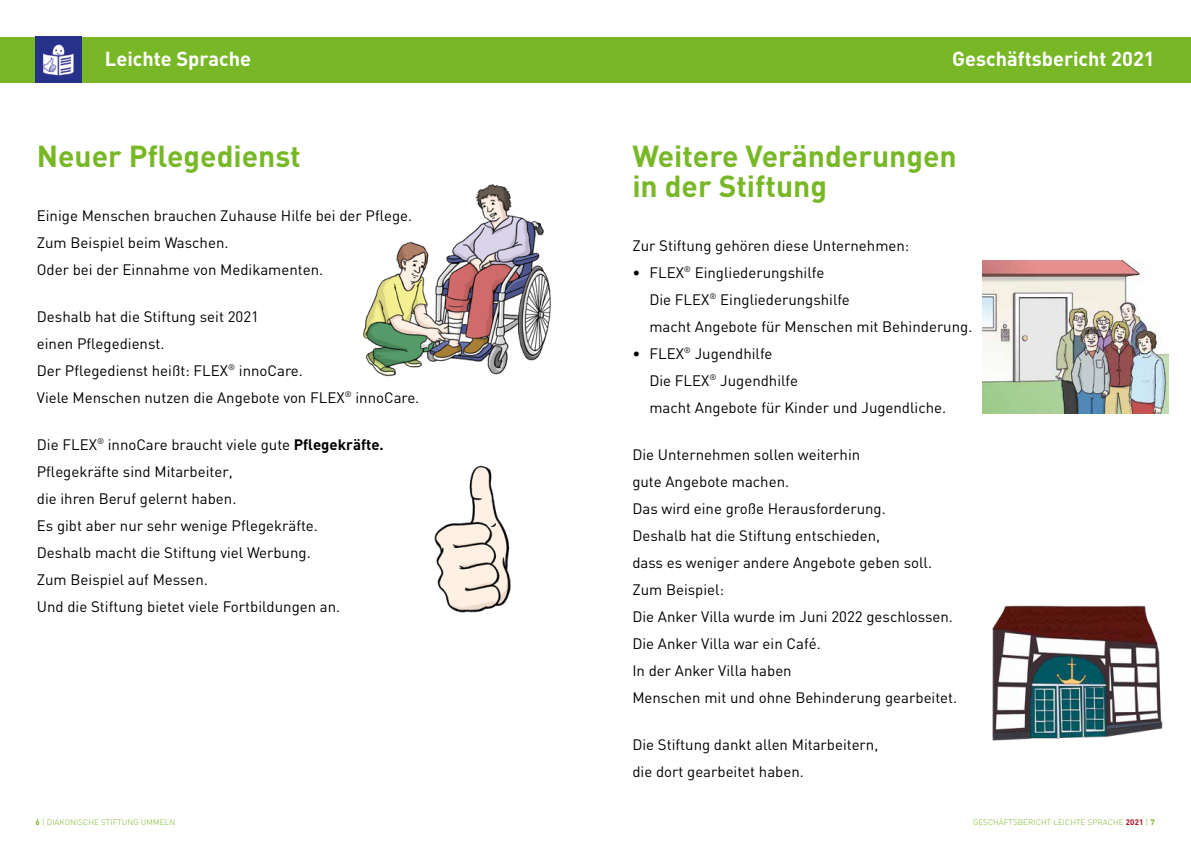
<style>
.page{position:relative;width:1191px;height:842px;background:#fff}
.page>*{position:absolute;margin:0;border:0;box-sizing:border-box;transform-origin:0 0}
.t1{font:700 30px/30px "DIN";color:#78b827}
.t2{font:700 20px "DIN";color:#fff}
.t3{font:15px/27px "DIN";color:#000}
.t4{font:300 8px "DIN";letter-spacing:.015em;color:#78b827}
.s1{font-weight:700}
.s2{font-weight:700;color:#ad101e}
</style>
<div class="page">
<div style="left:0;top:37px;width:1191px;height:45px;background:#78b827"></div>
<img style="left:35px;top:37px;width:46px;height:45px">
<img style="left:434px;top:465px;width:77px;height:148px">
<img style="left:363px;top:184px;width:188px;height:193px">
<img style="left:983px;top:261px;width:185px;height:152px">
<img style="left:992px;top:605px;width:171px;height:136px">
<h2 class="t2" style="left:105px;top:46px;width:148px">Leichte Sprache</h2>
<h2 class="t2" style="left:952px;top:46px;width:204px">Geschäftsbericht 2021</h2>
<h1 class="t1" style="left:37px;top:140px;width:265px">Neuer Pflegedienst</h1>
<p class="t3" style="left:37px;top:201px;width:377px">Einige Menschen brauchen Zuhause Hilfe bei der Pflege.<br>Zum Beispiel beim Waschen.<br>Oder bei der Einnahme von Medikamenten.</p>
<p class="t3" style="left:37px;top:302px;width:384px">Deshalb hat die Stiftung seit 2021<br>einen Pflegedienst.<br>Der Pflegedienst heißt: FLEX<sup>®</sup> innoCare.<br>Viele Menschen nutzen die Angebote von FLEX<sup>®</sup> innoCare.</p>
<p class="t3" style="left:37px;top:430px;width:348px">Die FLEX<sup>®</sup> innoCare braucht viele gute <span class="s1">Pflegekräfte.<br></span>Pflegekräfte sind Mitarbeiter,<br>die ihren Beruf gelernt haben.<br>Es gibt aber nur sehr wenige Pflegekräfte.<br>Deshalb macht die Stiftung viel Werbung.<br>Zum Beispiel auf Messen.<br>Und die Stiftung bietet viele Fortbildungen an.</p>
<h1 class="t1" style="left:632px;top:140px;width:326px">Weitere Veränderungen in der Stiftung</h1>
<p class="t3" style="left:632px;top:231px;width:278px">Zur Stiftung gehören diese Unternehmen:</p>
<p class="t3" style="left:649px;top:258px;width:324px;text-indent:-17px">• FLEX<sup>®</sup> Eingliederungshilfe<br>Die FLEX<sup>®</sup> Eingliederungshilfe<br>macht Angebote für Menschen mit Behinderung.</p>
<p class="t3" style="left:649px;top:339px;width:298px;text-indent:-17px">• FLEX<sup>®</sup> Jugendhilfe<br>Die FLEX<sup>®</sup> Jugendhilfe<br>macht Angebote für Kinder und Jugendliche.</p>
<p class="t3" style="left:632px;top:440px;width:326px">Die Unternehmen sollen weiterhin<br>gute Angebote machen.<br>Das wird eine große Herausforderung.<br>Deshalb hat die Stiftung entschieden,<br>dass es weniger andere Angebote geben soll.<br>Zum Beispiel:<br>Die Anker Villa wurde im Juni 2022 geschlossen.<br>Die Anker Villa war ein Café.<br>In der Anker Villa haben<br>Menschen mit und ohne Behinderung gearbeitet.</p>
<p class="t3" style="left:632px;top:730px;width:247px">Die Stiftung dankt allen Mitarbeitern, die dort gearbeitet haben.</p>
<p class="t4" style="left:35px;top:817px;width:141px"><span class="s1">6</span> | DIAKONISCHE STIFTUNG UMMELN</p>
<p class="t4" style="left:973px;top:817px;width:183px">GESCHÄFTSBERICHT LEICHTE SPRACHE <span class="s2">2021</span> | <span class="s1">7</span></p>
</div>
